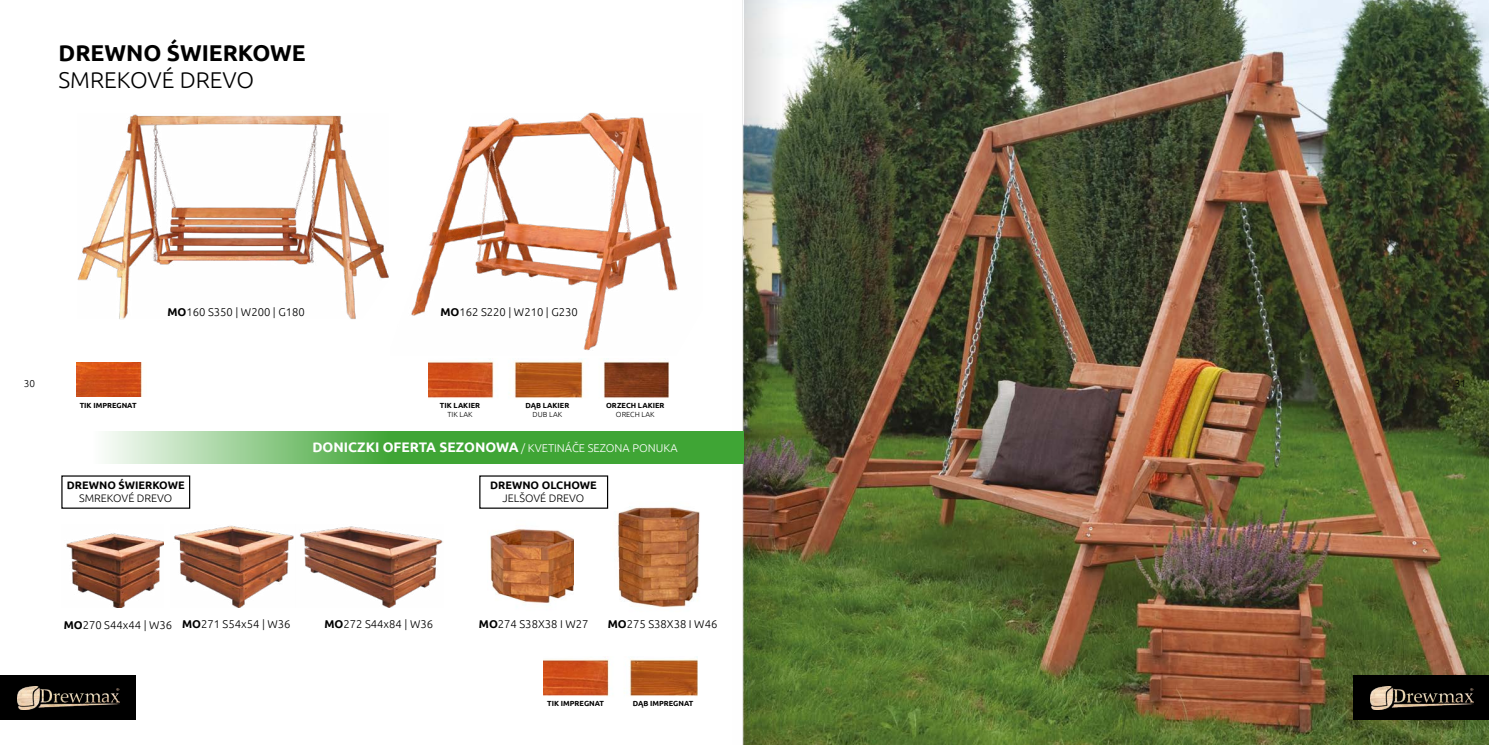
<style>
.page{position:relative;width:1489px;height:745px;background:#fff}
.page>*{position:absolute;margin:0;border:0;box-sizing:border-box;transform-origin:0 0}
.t1{font:700 22.88px "Ubuntu";color:#000}
.t2{font:300 22.88px "Ubuntu";color:#000}
.t3{font:700 13.75px "Ubuntu";color:#fff}
.t4{font:300 11.25px "Ubuntu";color:#000}
.t5{font:700 10.88px "Ubuntu";color:#000}
.t6{font:300 10.88px "Ubuntu";color:#000}
.t7{font:300 10px "Ubuntu";color:#000}
.t8{font:700 7.38px "Ubuntu";color:#000}
.t9{font:300 7.38px "Ubuntu";color:#000}
.s1{font-weight:700}
.s2{font-weight:300;font-size:11.25px}
</style>
<div class="page">
<img style="left:742px;top:0;width:746px;height:744px">
<div style="left:0;top:674px;width:135px;height:45px;background:#000"></div>
<img style="left:17px;top:686px;width:103px;height:23px">
<div style="left:1353px;top:674px;width:135px;height:45px;background:#000"></div>
<img style="left:1370px;top:686px;width:102px;height:23px">
<img style="left:77px;top:114px;width:312px;height:205px">
<img style="left:76px;top:362px;width:66px;height:34px">
<img style="left:66px;top:533px;width:97px;height:74px">
<img style="left:411px;top:113px;width:267px;height:238px">
<img style="left:543px;top:656px;width:155px;height:41px">
<svg style="left:106px;top:431px;width:637px;height:33px;fill:#3fa535"></svg>
<img style="left:428px;top:359px;width:241px;height:40px">
<img style="left:487px;top:508px;width:87px;height:96px">
<img style="left:617px;top:507px;width:83px;height:100px">
<img style="left:174px;top:525px;width:269px;height:82px">
<img style="left:744px;top:0;width:85px;height:744px">
<h1 class="t1" style="left:58px;top:38px;width:249px">DREWNO ŚWIERKOWE</h1>
<h1 class="t2" style="left:58px;top:66px;width:197px">SMREKOVÉ DREVO</h1>
<p class="t4" style="left:167px;top:305px;width:139px"><span class="s1">MO</span>160 S350 | W200 | G180</p>
<p class="t4" style="left:440px;top:305px;width:139px"><span class="s1">MO</span>162 S220 | W210 | G230</p>
<p class="t7" style="left:24px;top:377px;width:13px">30</p>
<p class="t7" style="left:1454px;top:377px;width:13px">31</p>
<p class="t8" style="left:80px;top:401px;width:58px">TIK IMPREGNAT</p>
<p class="t5" style="left:67px;top:478px;width:119px">DREWNO ŚWIERKOWE</p>
<p class="t6" style="left:79px;top:491px;width:95px">SMREKOVÉ DREVO</p>
<p class="t8" style="left:440px;top:401px;width:42px">TIK LAKIER</p>
<p class="t9" style="left:447px;top:409px;width:27px">TIK LAK</p>
<p class="t8" style="left:525px;top:401px;width:45px">DĄB LAKIER</p>
<p class="t9" style="left:532px;top:409px;width:31px">DUB LAK</p>
<p class="t8" style="left:606px;top:401px;width:60px">ORZECH LAKIER</p>
<p class="t9" style="left:616px;top:409px;width:40px">ORECH LAK</p>
<p class="t3" style="left:312px;top:439px;width:367px">DONICZKI OFERTA SEZONOWA <span class="s2">/ KVETINÁČE SEZONA PONUKA</span></p>
<p class="t5" style="left:490px;top:478px;width:108px">DREWNO OLCHOWE</p>
<p class="t6" style="left:502px;top:491px;width:83px">JELŠOVÉ DREVO</p>
<p class="t4" style="left:64px;top:617px;width:228px"><span class="s1">MO</span>270 S44x44 | W36 <span class="s1">MO</span>271 S54x54 | W36</p>
<p class="t4" style="left:324px;top:617px;width:110px"><span class="s1">MO</span>272 S44x84 | W36</p>
<p class="t4" style="left:479px;top:617px;width:111px"><span class="s1">MO</span>274 S38X38 I W27</p>
<p class="t4" style="left:607px;top:617px;width:111px"><span class="s1">MO</span>275 S38X38 I W46</p>
<p class="t8" style="left:547px;top:698px;width:58px">TIK IMPREGNAT</p>
<p class="t8" style="left:633px;top:698px;width:62px">DĄB IMPREGNAT</p>
</div>
